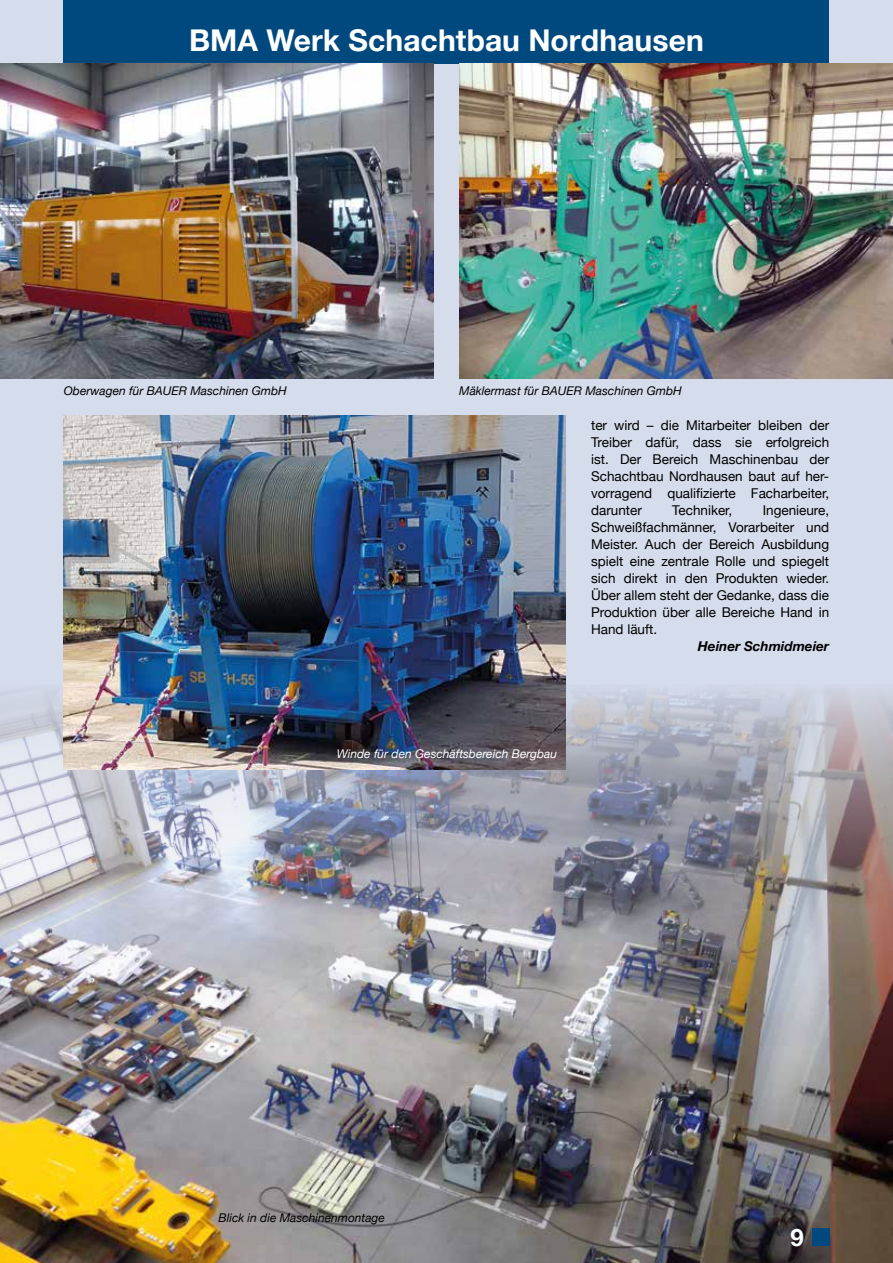
<style>
.page{position:relative;width:893px;height:1263px;background:#d5dceb}
.page>*{position:absolute;margin:0;border:0;box-sizing:border-box;transform-origin:0 0}
.t1{font:700 30px "Helvetica Neue";letter-spacing:.005em;color:#fff}
.t2{font:700 24px "Helvetica Neue";color:#fff}
.t3{font:13.5px/17px "Helvetica Neue";color:#000;text-align:justify}
.t4{font:italic 700 13.5px "Helvetica Neue";color:#000}
.t5{font:italic 12px "Helvetica Neue";color:#000}
.t6{font:italic 12px "Helvetica Neue";color:#fff}
</style>
<div class="page">
<img style="left:1px;top:685px;width:892px;height:578px">
<img style="left:0;top:852px;width:1px;height:411px">
<img style="left:64px;top:415px;width:502px;height:355px">
<div style="left:64px;top:0;width:765px;height:64px;background:#00497f"></div>
<div style="left:812px;top:1229px;width:17px;height:17px;background:#00497f"></div>
<img style="left:459px;top:64px;width:434px;height:314px">
<img style="left:0;top:604px;width:1px;height:248px">
<img style="left:0;top:64px;width:434px;height:314px">
<h1 class="t1" style="left:189px;top:16px;width:516px">BMA Werk Schachtbau Nordhausen</h1>
<p class="t5" style="left:64px;top:383px;width:225px">Oberwagen für BAUER Maschinen GmbH</p>
<p class="t5" style="left:459px;top:383px;width:224px">Mäklermast für BAUER Maschinen GmbH</p>
<p class="t3" style="left:591px;top:417px;width:240px">ter wird – die Mitarbeiter bleiben der Treiber dafür, dass sie erfolgreich ist. Der Bereich Maschinenbau der Schachtbau Nordhausen baut auf her&shy;vorragend qualifizierte Facharbeiter, darunter</p>
<p class="t3" style="left:591px;top:502px;width:240px;text-indent:172px">Ingenieure, Schweißfachmänner, Vorarbeiter und Meister. Auch der Bereich Ausbildung spielt eine zentrale Rolle und spiegelt sich direkt in den Produkten wieder.<br>Über allem steht der Gedanke, dass die Produktion über alle Bereiche Hand in Hand läuft.</p>
<p class="t4" style="left:698px;top:635px;width:133px">Heiner Schmidmeier</p>
<p class="t3" style="left:672px;top:502px;width:62px">Techniker,</p>
<p class="t6" style="left:337px;top:745px;width:222px">Winde für den Geschäftsbereich Bergbau</p>
<p class="t5" style="left:218px;top:1209px;width:168px">Blick in die Maschinenmontage</p>
<h2 class="t2" style="left:790px;top:1218px;width:15px">9</h2>
</div>
